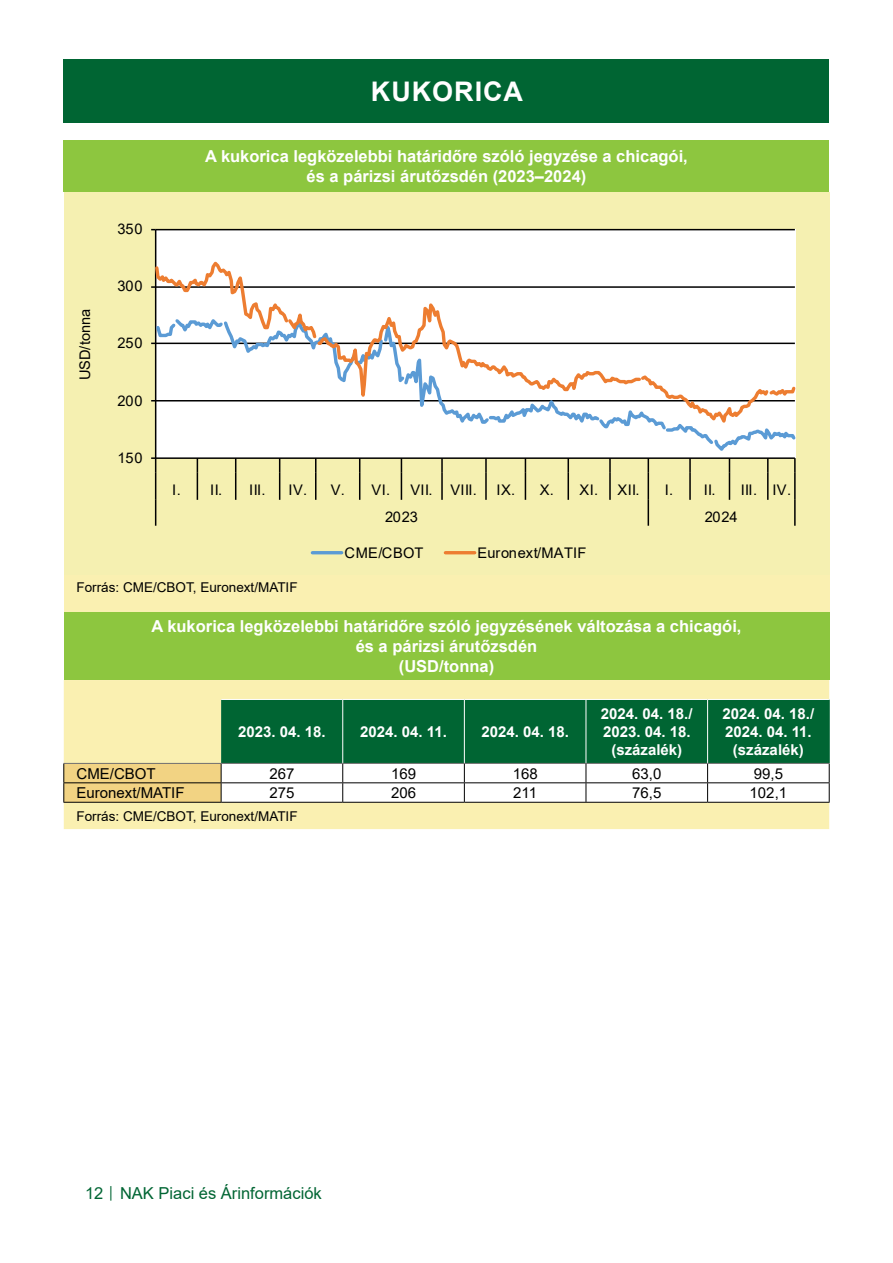
<style>
.page{position:relative;width:893px;height:1263px;background:#fff}
.page>*{position:absolute;margin:0;border:0;box-sizing:border-box;transform-origin:0 0}
.Cím_01_tartalomjegyzeken_kivul{font:700 27px "Arial";letter-spacing:.035em;color:#fff}
.Tablazat_cime{font:700 16.5px/19.8px "Arial";color:#fff;text-align:center}
.t1{font:16.5px "Arial";color:#006533}
.Tablazat_fejlece_kozep{font:700 15px/18px "Arial";color:#fff;text-align:center}
.Tablazat_kozep_ertek{font:15px "Arial";color:#000}
.Tablazat_bal_kategoria{font:15px "Arial";color:#000}
.t2{font:14.7px "Arial";letter-spacing:.025em;color:#000}
.t3{font:14.7px "Arial";letter-spacing:-.02em;color:#000}
.Tablazat_forrasa{font:13.5px "Arial";color:#000}
.s1{font-size:12px}
</style>
<div class="page">
<div style="left:64px;top:60px;width:765px;height:63px;background:#006533"></div>
<div style="left:64px;top:611px;width:765px;height:69px;background:#8dc63f"></div>
<div style="left:64px;top:680px;width:765px;height:149px;background:#faf0b1"></div>
<svg style="left:63px;top:699px;width:767px;height:103px"></svg>
<hr style="left:63px;top:802px;width:158px;height:1px;background:#000">
<hr style="left:221px;top:802px;width:122px;height:1px;background:#000">
<hr style="left:343px;top:802px;width:121px;height:1px;background:#000">
<hr style="left:464px;top:802px;width:122px;height:1px;background:#000">
<hr style="left:586px;top:802px;width:122px;height:1px;background:#000">
<hr style="left:708px;top:802px;width:122px;height:1px;background:#000">
<div style="left:64px;top:574px;width:765px;height:37px;background:#faf0b1"></div>
<div style="left:64px;top:140px;width:765px;height:51px;background:#8dc63f"></div>
<div style="left:64px;top:192px;width:765px;height:382px;background:#f5f0b1"></div>
<div style="left:155px;top:229px;width:640px;height:229px;background:#fff"></div>
<hr style="left:156px;top:229px;width:639px;height:1px;background:#000">
<hr style="left:155px;top:230px;width:1px;height:228px;background:#000">
<hr style="left:156px;top:457px;width:639px;height:2px;background:#000">
<svg style="left:441px;top:459px;width:2px;height:14px"></svg>
<svg style="left:485px;top:459px;width:2px;height:14px"></svg>
<svg style="left:567px;top:458px;width:2px;height:15px"></svg>
<svg style="left:609px;top:459px;width:2px;height:14px"></svg>
<svg style="left:689px;top:459px;width:2px;height:14px"></svg>
<svg style="left:767px;top:459px;width:2px;height:14px"></svg>
<svg style="left:794px;top:458px;width:2px;height:15px"></svg>
<svg style="left:197px;top:459px;width:1px;height:41px"></svg>
<svg style="left:235px;top:459px;width:1px;height:41px"></svg>
<svg style="left:279px;top:459px;width:1px;height:41px"></svg>
<svg style="left:315px;top:459px;width:1px;height:41px"></svg>
<svg style="left:359px;top:459px;width:1px;height:41px"></svg>
<svg style="left:401px;top:459px;width:1px;height:41px"></svg>
<hr style="left:441px;top:473px;width:2px;height:27px;background:#000">
<hr style="left:485px;top:473px;width:2px;height:27px;background:#000">
<svg style="left:525px;top:459px;width:1px;height:41px"></svg>
<hr style="left:567px;top:473px;width:2px;height:27px;background:#000">
<hr style="left:609px;top:473px;width:2px;height:27px;background:#000">
<hr style="left:689px;top:473px;width:2px;height:27px;background:#000">
<svg style="left:729px;top:459px;width:1px;height:41px"></svg>
<hr style="left:767px;top:473px;width:2px;height:27px;background:#000">
<hr style="left:794px;top:473px;width:2px;height:27px;background:#000">
<svg style="left:151px;top:457px;width:5px;height:69px"></svg>
<svg style="left:648px;top:459px;width:1px;height:67px"></svg>
<hr style="left:794px;top:500px;width:2px;height:26px;background:#000">
<svg style="left:156px;top:431px;width:639px;height:23px"></svg>
<svg style="left:155px;top:258px;width:640px;height:173px"></svg>
<hr style="left:312px;top:551px;width:30px;height:3px;background:#5b9bd5">
<hr style="left:445px;top:551px;width:30px;height:3px;background:#ed7d31">
<p class="Cím_01_tartalomjegyzeken_kivul" style="left:371px;top:73px;width:154px">KUKORICA</p>
<p class="t3" style="left:75px;top:380px;width:73px;rotate:-90deg">USD/tonna</p>
<p class="t2" style="left:117px;top:219px;width:27px">350</p>
<p class="t2" style="left:117px;top:276px;width:27px">300</p>
<p class="t2" style="left:117px;top:333px;width:27px">250</p>
<p class="t2" style="left:117px;top:390px;width:27px">200</p>
<p class="t2" style="left:117px;top:447px;width:27px">150</p>
<p class="Tablazat_cime" style="left:205px;top:146px;width:484px">A kukorica legközelebbi határidőre szóló jegyzése a chicagói, és a párizsi árutőzsdén (2023–2024)</p>
<p class="t2" style="left:172px;top:480px;width:51px">I. II.</p>
<p class="t2" style="left:249px;top:480px;width:18px">III.</p>
<p class="t2" style="left:288px;top:480px;width:58px">IV. V.</p>
<p class="t2" style="left:372px;top:480px;width:107px">VI. VII. VIII.</p>
<p class="t2" style="left:497px;top:480px;width:59px">IX. X.</p>
<p class="t2" style="left:580px;top:480px;width:62px">XI. XII.</p>
<p class="t2" style="left:665px;top:480px;width:52px">I. II.</p>
<p class="t2" style="left:741px;top:480px;width:52px">III. IV.</p>
<p class="t2" style="left:385px;top:507px;width:34px">2023</p>
<p class="t2" style="left:705px;top:507px;width:34px">2024</p>
<p class="t2" style="left:345px;top:543px;width:80px">CME/CBOT</p>
<p class="t2" style="left:477px;top:543px;width:111px">Euronext/MATIF</p>
<p class="Tablazat_forrasa" style="left:77px;top:578px;width:223px">Forrás: CME/CBOT, Euronext/MATIF</p>
<p class="Tablazat_cime" style="left:152px;top:616px;width:591px">A kukorica legközelebbi határidőre szóló jegyzésének változása a chicagói, és a párizsi árutőzsdén<br>(USD/tonna)</p>
<p class="Tablazat_fejlece_kozep" style="left:238px;top:723px;width:89px">2023. 04. 18.</p>
<p class="Tablazat_fejlece_kozep" style="left:360px;top:723px;width:88px">2024. 04. 11.</p>
<p class="Tablazat_fejlece_kozep" style="left:481px;top:723px;width:89px">2024. 04. 18.</p>
<p class="Tablazat_fejlece_kozep" style="left:601px;top:705px;width:93px">2024. 04. 18./<br>2023. 04. 18. (százalék)</p>
<p class="Tablazat_fejlece_kozep" style="left:722px;top:705px;width:93px">2024. 04. 18./<br>2024. 04. 11. (százalék)</p>
<p class="Tablazat_bal_kategoria" style="left:77px;top:763px;width:81px">CME/CBOT</p>
<p class="Tablazat_kozep_ertek" style="left:269px;top:763px;width:27px">267</p>
<p class="Tablazat_kozep_ertek" style="left:391px;top:763px;width:27px">169</p>
<p class="Tablazat_kozep_ertek" style="left:513px;top:763px;width:27px">168</p>
<p class="Tablazat_kozep_ertek" style="left:632px;top:763px;width:31px">63,0</p>
<p class="Tablazat_kozep_ertek" style="left:754px;top:763px;width:31px">99,5</p>
<p class="Tablazat_bal_kategoria" style="left:77px;top:782px;width:110px">Euronext/MATIF</p>
<p class="Tablazat_kozep_ertek" style="left:269px;top:782px;width:27px">275</p>
<p class="Tablazat_kozep_ertek" style="left:391px;top:782px;width:27px">206</p>
<p class="Tablazat_kozep_ertek" style="left:513px;top:782px;width:25px">211</p>
<p class="Tablazat_kozep_ertek" style="left:632px;top:782px;width:31px">76,5</p>
<p class="Tablazat_kozep_ertek" style="left:750px;top:782px;width:39px">102,1</p>
<p class="Tablazat_forrasa" style="left:77px;top:806px;width:223px">Forrás: CME/CBOT, Euronext/MATIF</p>
<p class="t1" style="left:85px;top:1182px;width:238px">12 <span class="s1">│</span> NAK Piaci és Árinformációk</p>
</div>
